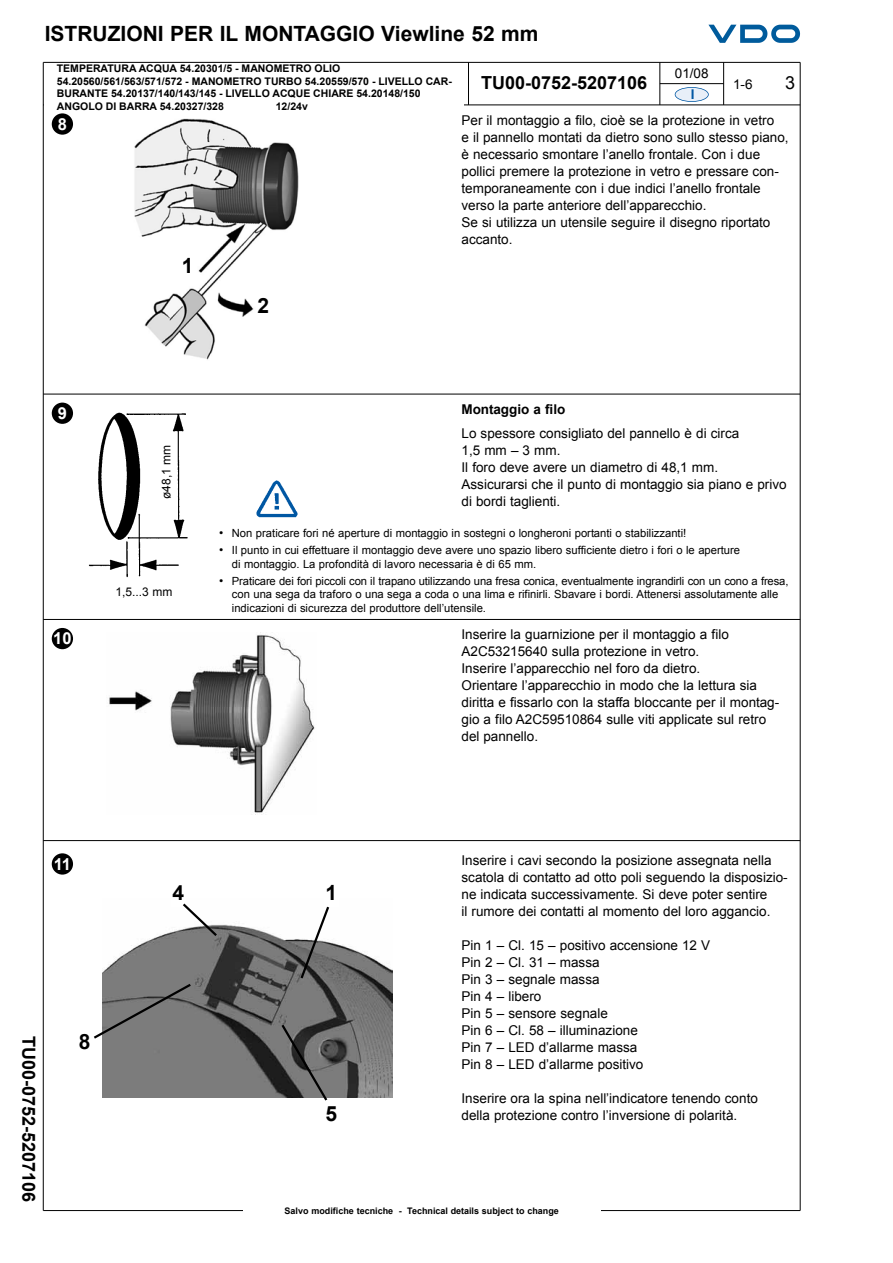
<style>
.page{position:relative;width:893px;height:1263px;background:#fff}
.page>*{position:absolute;margin:0;border:0;box-sizing:border-box;transform-origin:0 0}
.t1{font:700 21px "Arial";color:#000}
.t2{font:700 18px "Arial";color:#000}
.t3{font:18px "Arial";color:#000}
.t4{font:700 16.5px "Arial";color:#fff}
.t5{font:13.5px/17px "Arial";color:#000}
.t6{font:700 13.5px/17px "Arial";letter-spacing:-.015em;color:#000;scale:.81 1}
.t7{font:700 13.5px "Arial";letter-spacing:-.015em;color:#000}
.t8{font:700 13.5px "Arial";color:#0057a3}
.t9{font:12px "Arial";color:#000}
.t10{font:11.25px/13.6px "Arial";color:#000}
.t11{font:700 10.5px/12.6px "Arial";color:#000}
.t12{font:700 9px "Arial";color:#000}
.s1{font-size:12px}
</style>
<div class="page">
<hr style="left:800px;top:62px;width:1px;height:1148px;background:#000">
<hr style="left:43px;top:1210px;width:757px;height:1px;background:#000">
<hr style="left:468px;top:62px;width:1px;height:43px;background:#000">
<hr style="left:659px;top:62px;width:1px;height:43px;background:#000">
<hr style="left:660px;top:83px;width:64px;height:1px;background:#000">
<div style="left:243px;top:1206px;width:357px;height:13px;background:#fff"></div>
<hr style="left:43px;top:105px;width:757px;height:1px;background:#000">
<hr style="left:43px;top:62px;width:757px;height:1px;background:#000">
<svg style="left:708px;top:25px;width:92px;height:18px"></svg>
<hr style="left:43px;top:62px;width:1px;height:1148px;background:#000">
<hr style="left:723px;top:62px;width:1px;height:43px;background:#000">
<hr style="left:43px;top:394px;width:757px;height:1px;background:#000">
<svg style="left:675px;top:87px;width:34px;height:15px"></svg>
<img style="left:134px;top:118px;width:165px;height:242px">
<div style="left:256px;top:296px;width:15px;height:23px;background:#fff"></div>
<div style="left:180px;top:256px;width:15px;height:23px;background:#fff"></div>
<img style="left:109px;top:632px;width:206px;height:183px">
<hr style="left:43px;top:619px;width:757px;height:1px;background:#000">
<hr style="left:43px;top:840px;width:757px;height:1px;background:#000">
<img style="left:88px;top:412px;width:100px;height:166px">
<img style="left:256px;top:480px;width:42px;height:38px">
<img style="left:103px;top:924px;width:289px;height:173px">
<svg style="left:299px;top:906px;width:32px;height:75px"></svg>
<svg style="left:279px;top:1022px;width:50px;height:79px;background:#606060"></svg>
<svg style="left:180px;top:903px;width:39px;height:35px"></svg>
<svg style="left:94px;top:982px;width:99px;height:59px;background:#7f7f7f"></svg>
<div style="left:52px;top:853px;width:21px;height:21px;background:#000;border-radius:50%"></div>
<div style="left:52px;top:628px;width:21px;height:21px;background:#000;border-radius:50%"></div>
<div style="left:52px;top:403px;width:21px;height:21px;background:#000;border-radius:50%"></div>
<div style="left:52px;top:113px;width:21px;height:22px;background:#000;border-radius:50%"></div>
<div style="left:44px;top:64px;width:420px;height:49px;background:#fff"></div>
<h1 class="t1" style="left:45px;top:20px;width:495px">ISTRUZIONI PER IL MONTAGGIO Viewline 52 mm</h1>
<p class="t6" style="left:53px;top:67px;width:497px">Indicatore temperatura esterna, manometro, assiometro, indicatore trim, indica&shy;tore livello del carburante e dell’acqua fresca per trasmettitore a leva regolabile</p>
<h2 class="t2" style="left:481px;top:71px;width:168px">TU00-0752-5207106</h2>
<p class="t5" style="left:733px;top:76px;width:21px">1-6</p>
<h2 class="t3" style="left:785px;top:71px;width:12px">3</h2>
<p class="t11" style="left:57px;top:62px;width:397px">TEMPERATURA ACQUA 54.20301/5 - MANOMETRO OLIO 54.20560/561/563/571/572 - MANOMETRO TURBO 54.20559/570 - LIVELLO CAR-BURANTE 54.20137/140/143/145 - LIVELLO ACQUE CHIARE 54.20148/150<br>ANGOLO DI BARRA 54.20327/328</p>
<p class="t5" style="left:675px;top:65px;width:35px">01/08</p>
<p class="t8" style="left:691px;top:86px;width:5px">I</p>
<p class="t5" style="left:461px;top:112px;width:329px">Per il montaggio a filo, cioè se la protezione in vetro<br>e il pannello montati da dietro sono sullo stesso piano, è necessario smontare l’anello frontale. Con i due pollici premere la protezione in vetro e pressare con&shy;temporaneamente con i due indici l’anello frontale verso la parte anteriore dell’apparecchio.<br>Se si utilizza un utensile seguire il disegno riportato accanto.</p>
<p class="t11" style="left:276px;top:100px;width:34px">12/24v</p>
<p class="t4" style="left:58px;top:113px;width:11px">8</p>
<p class="t4" style="left:58px;top:402px;width:11px">9</p>
<p class="t4" style="left:53px;top:627px;width:20px">10</p>
<h1 class="t1" style="left:182px;top:251px;width:13px">1</h1>
<h1 class="t1" style="left:257px;top:292px;width:13px">2</h1>
<p class="t9" style="left:158px;top:499px;width:56px;rotate:-90deg">ø48,1 mm</p>
<p class="t9" style="left:116px;top:584px;width:59px">1,5...3 mm</p>
<p class="t7" style="left:461px;top:400px;width:105px">Montaggio a filo</p>
<p class="t5" style="left:461px;top:425px;width:327px">Lo spessore consigliato del pannello è di circa<br>1,5 mm – 3 mm.<br>Il foro deve avere un diametro di 48,1 mm.<br>Assicurarsi che il punto di montaggio sia piano e privo di bordi taglienti.</p>
<p class="t10" style="left:219px;top:526px;width:469px"><span class="s1">•</span> Non praticare fori né aperture di montaggio in sostegni o longheroni portanti o stabilizzanti!</p>
<p class="t10" style="left:232px;top:543px;width:510px;text-indent:-13px"><span class="s1">•</span> Il punto in cui effettuare il montaggio deve avere uno spazio libero sufficiente dietro i fori o le aperture di montaggio. La profondità di lavoro necessaria è di 65 mm.</p>
<p class="t10" style="left:232px;top:574px;width:558px;text-indent:-13px"><span class="s1">•</span> Praticare dei fori piccoli con il trapano utilizzando una fresa conica, eventualmente ingrandirli con un cono a fresa, con una sega da traforo o una sega a coda o una lima e rifinirli. Sbavare i bordi. Attenersi assolutamente alle indicazioni di sicurezza del produttore dell’utensile.</p>
<p class="t5" style="left:461px;top:626px;width:319px">Inserire la guarnizione per il montaggio a filo A2C53215640 sulla protezione in vetro.<br>Inserire l’apparecchio nel foro da dietro.<br>Orientare l’apparecchio in modo che la lettura sia diritta e fissarlo con la staffa bloccante per il montag&shy;gio a filo A2C59510864 sulle viti applicate sul retro del pannello.</p>
<p class="t4" style="left:54px;top:853px;width:19px">11</p>
<h2 class="t2" style="left:41px;top:1036px;width:168px;rotate:90deg">TU00-0752-5207106</h2>
<h1 class="t1" style="left:79px;top:1027px;width:13px">8</h1>
<h1 class="t1" style="left:172px;top:879px;width:13px">4</h1>
<h1 class="t1" style="left:325px;top:879px;width:13px">1</h1>
<h1 class="t1" style="left:325px;top:1100px;width:13px">5</h1>
<p class="t5" style="left:461px;top:851px;width:328px">Inserire i cavi secondo la posizione assegnata nella scatola di contatto ad otto poli seguendo la disposizio&shy;ne indicata successivamente. Si deve poter sentire<br>il rumore dei contatti al momento del loro aggancio.</p>
<p class="t5" style="left:461px;top:937px;width:250px">Pin 1 – Cl. 15 – positivo accensione 12 V<br>Pin 2 – Cl. 31 – massa<br>Pin 3 – segnale massa<br>Pin 4 – libero<br>Pin 5 – sensore segnale<br>Pin 6 – Cl. 58 – illuminazione<br>Pin 7 – LED d’allarme massa<br>Pin 8 – LED d’allarme positivo</p>
<p class="t5" style="left:461px;top:1090px;width:298px">Inserire ora la spina nell’indicatore tenendo conto della protezione contro l’inversione di polarità.</p>
<p class="t12" style="left:285px;top:1205px;width:276px">Salvo modifiche tecniche - Technical details subject to change</p>
</div>
